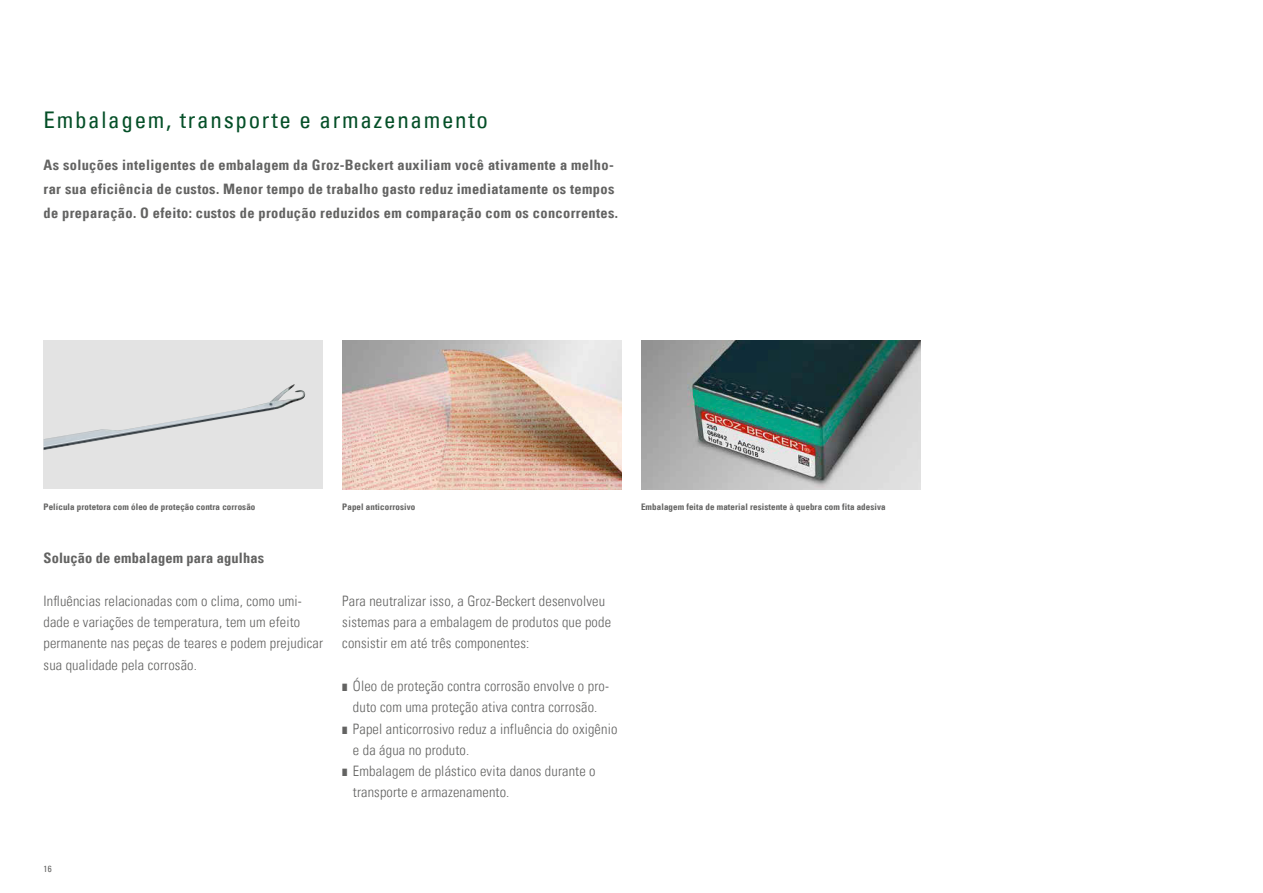
<style>
.page{position:relative;width:1263px;height:893px;background:#fff}
.page>*{position:absolute;margin:0;border:0;box-sizing:border-box;transform-origin:0 0}
.t1{font:condensed 22.95px "Univers Com 57";letter-spacing:.075em;color:#044f27}
.t2{font:14.4px/21.3px "Univers Com 47 Light Cond";letter-spacing:.01em;color:#636362}
.t3{font:14.4px/23.9px "Univers Com 67 Bold Cond";letter-spacing:.025em;color:#636362}
.t4{font:9px "Univers Com 67 Bold Cond";letter-spacing:.01em;color:#636362}
.t5{font:condensed 9px "Univers Com 57";color:#636362}
.s1{font-family:"Monotype Sorts";font-size:10.2px}
</style>
<div class="page">
<div style="left:44px;top:340px;width:279px;height:149px;background:#e3e3e3"></div>
<img style="left:44px;top:384px;width:262px;height:66px">
<img style="left:641px;top:340px;width:280px;height:149px">
<img style="left:342px;top:340px;width:280px;height:149px">
<h1 class="t1" style="left:44px;top:105px;width:446px">Embalagem, transporte e armazenamento</h1>
<p class="t3" style="left:44px;top:153px;width:576px">As soluções inteligentes de embalagem da Groz-Beckert auxiliam você ativamente a melho&shy;rar sua eficiência de custos. Menor tempo de trabalho gasto reduz imediatamente os tempos de preparação. O efeito: custos de produção reduzidos em comparação com os concorrentes.</p>
<p class="t4" style="left:44px;top:502px;width:213px">Película protetora com óleo de proteção contra corrosão</p>
<p class="t4" style="left:342px;top:502px;width:75px">Papel anticorrosivo</p>
<p class="t4" style="left:641px;top:502px;width:246px">Embalagem feita de material resistente à quebra com fita adesiva</p>
<p class="t3" style="left:44px;top:546px;width:222px">Solução de embalagem para agulhas</p>
<p class="t2" style="left:44px;top:590px;width:281px">Influências relacionadas com o clima, como umi&shy;dade e variações de temperatura, tem um efeito permanente nas peças de teares e podem prejudicar sua qualidade pela corrosão.</p>
<p class="t2" style="left:342px;top:590px;width:270px">Para neutralizar isso, a Groz-Beckert desenvolveu sistemas para a embalagem de produtos que pode consistir em até três componentes:</p>
<p class="t2" style="left:342px;top:675px;width:268px"><span class="s1">]]</span> Óleo de proteção contra corrosão envolve o pro-</p>
<p class="t2" style="left:353px;top:696px;width:246px">duto com uma proteção ativa contra corrosão.</p>
<p class="t2" style="left:342px;top:718px;width:277px"><span class="s1">]]</span> Papel anticorrosivo reduz a influência do oxigênio</p>
<p class="t2" style="left:353px;top:739px;width:118px">e da água no produto.</p>
<p class="t2" style="left:342px;top:760px;width:255px"><span class="s1">]]</span> Embalagem de plástico evita danos durante o</p>
<p class="t2" style="left:353px;top:782px;width:158px">transporte e armazenamento.</p>
<p class="t5" style="left:44px;top:863px;width:10px">16</p>
</div>
